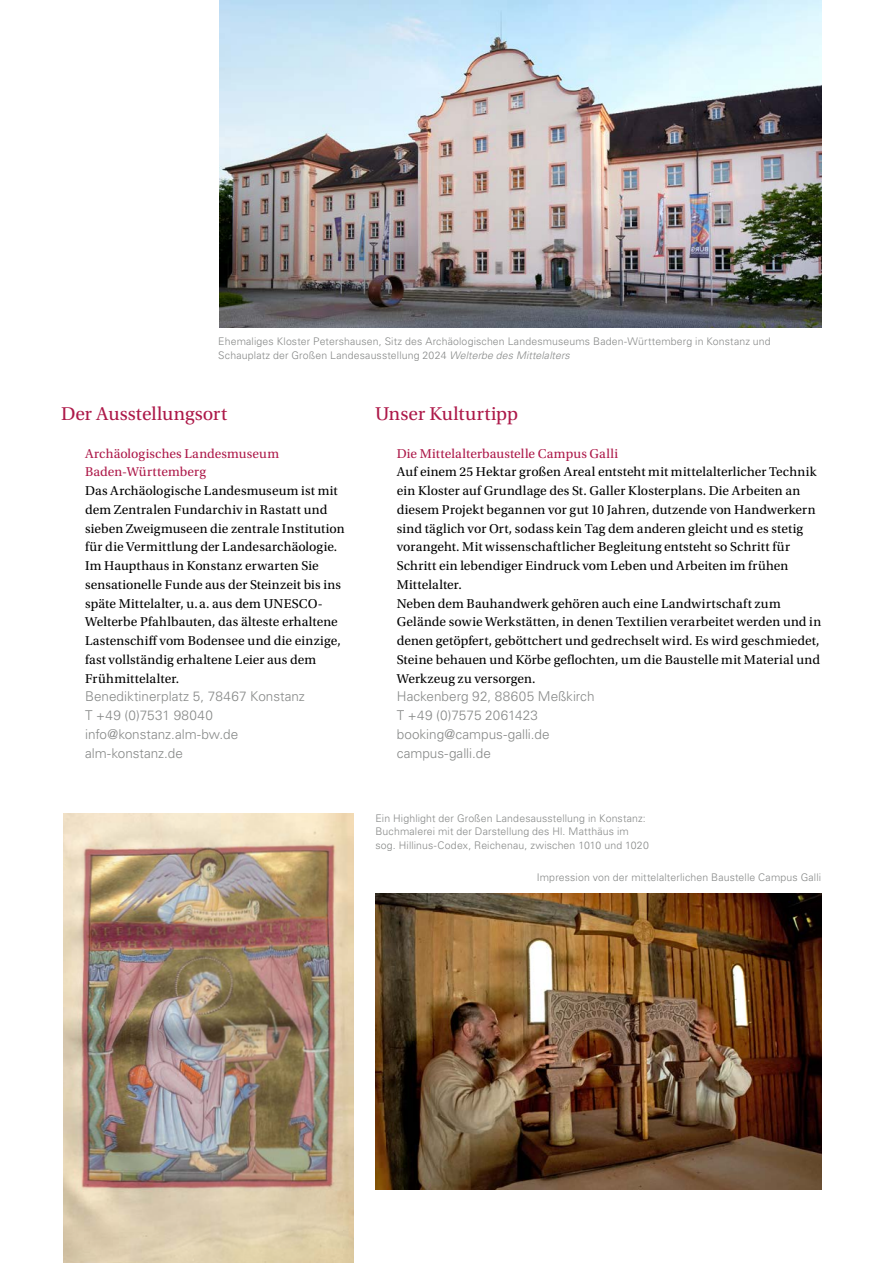
<style>
.page{position:relative;width:885px;height:1263px;background:#fff}
.page>*{position:absolute;margin:0;border:0;box-sizing:border-box;transform-origin:0 0}
.FOLDER_-_Überschrift{font:19.5px "Utopia Std";color:#ad1949}
.Test_Fliesstext{font:13.5px/18.8px "Utopia Std";letter-spacing:.01em;color:#000}
.Test_Infotext{font:300 13.5px "Univers LT Std";color:#878988}
.Test_Fliesstext-2{font:13.5px/18.8px "Utopia Std";letter-spacing:.005em;color:#ad1949}
.Test_Infotext-2{font:300 13.5px "Univers LT Std";letter-spacing:.035em;color:#878988}
.t1{font:300 10.5px/13.5px "Univers LT Std";letter-spacing:.015em;color:#878988}
.s1{font-style:italic}
</style>
<div class="page">
<img style="left:219px;top:0;width:602px;height:327px">
<img style="left:64px;top:813px;width:289px;height:450px">
<img style="left:375px;top:893px;width:446px;height:296px">
<p class="t1" style="left:218px;top:335px;width:554px">Ehemaliges Kloster Petershausen, Sitz des Archäologischen Landesmuseums Baden-Württemberg in Konstanz und<br>Schauplatz der Großen Landesausstellung 2024 <span class="s1">Welterbe des Mittelalters</span></p>
<h1 class="FOLDER_-_Überschrift" style="left:61px;top:403px;width:167px">Der Ausstellungsort</h1>
<p class="Test_Fliesstext-2" style="left:85px;top:444px;width:195px">Archäologisches Landesmuseum<br>Baden-Württemberg</p>
<p class="Test_Fliesstext" style="left:85px;top:482px;width:261px">Das Archäologische Landesmuseum ist mit dem Zentralen Fundarchiv in Rastatt und sieben Zweigmuseen die zentrale Institution für die Vermittlung der Landesarchäologie.<br>Im Haupthaus in Konstanz erwarten Sie sensationelle Funde aus der Steinzeit bis ins späte Mittelalter, u.a. aus dem UNESCO-Welterbe Pfahlbauten, das älteste erhaltene Lastenschiff vom Bodensee und die einzige, fast vollständig erhaltene Leier aus dem Frühmittelalter.</p>
<p class="Test_Infotext" style="left:85px;top:688px;width:221px">Benediktinerplatz 5, 78467 Konstanz</p>
<p class="Test_Infotext-2" style="left:85px;top:707px;width:129px">T +49 (0)7531 98040</p>
<p class="Test_Infotext" style="left:85px;top:726px;width:155px">info@konstanz.alm-bw.de</p>
<p class="Test_Infotext" style="left:85px;top:745px;width:99px">alm-konstanz.de</p>
<h1 class="FOLDER_-_Überschrift" style="left:375px;top:403px;width:144px">Unser Kulturtipp</h1>
<p class="Test_Fliesstext-2" style="left:396px;top:444px;width:223px">Die Mittelalterbaustelle Campus Galli</p>
<p class="Test_Fliesstext" style="left:396px;top:463px;width:421px">Auf einem 25 Hektar großen Areal entsteht mit mittelalterlicher Technik ein Kloster auf Grundlage des St. Galler Klosterplans. Die Arbeiten an diesem Projekt begannen vor gut 10 Jahren, dutzende von Handwerkern sind täglich vor Ort, sodass kein Tag dem anderen gleicht und es stetig vorangeht. Mit wissenschaftlicher Begleitung entsteht so Schritt für Schritt ein lebendiger Eindruck vom Leben und Arbeiten im frühen Mittelalter.</p>
<p class="Test_Fliesstext" style="left:396px;top:594px;width:426px">Neben dem Bauhandwerk gehören auch eine Landwirtschaft zum Gelände sowie Werkstätten, in denen Textilien verarbeitet werden und in denen getöpfert, geböttchert und gedrechselt wird. Es wird geschmiedet, Steine behauen und Körbe geflochten, um die Baustelle mit Material und Werkzeug zu versorgen.</p>
<p class="Test_Infotext" style="left:396px;top:688px;width:199px">Hackenberg 92, 88605 Meßkirch</p>
<p class="Test_Infotext" style="left:396px;top:707px;width:143px">T +49 (0)7575 2061423</p>
<p class="Test_Infotext" style="left:396px;top:726px;width:154px">booking@campus-galli.de</p>
<p class="Test_Infotext" style="left:396px;top:745px;width:96px">campus-galli.de</p>
<p class="t1" style="left:375px;top:811px;width:275px">Ein Highlight der Großen Landesausstellung in Konstanz:<br>Buchmalerei mit der Darstellung des Hl. Matthäus im sog. Hillinus-Codex, Reichenau, zwischen 1010 und 1020</p>
<p class="t1" style="left:536px;top:870px;width:286px">Impression von der mittelalterlichen Baustelle Campus Galli</p>
</div>
